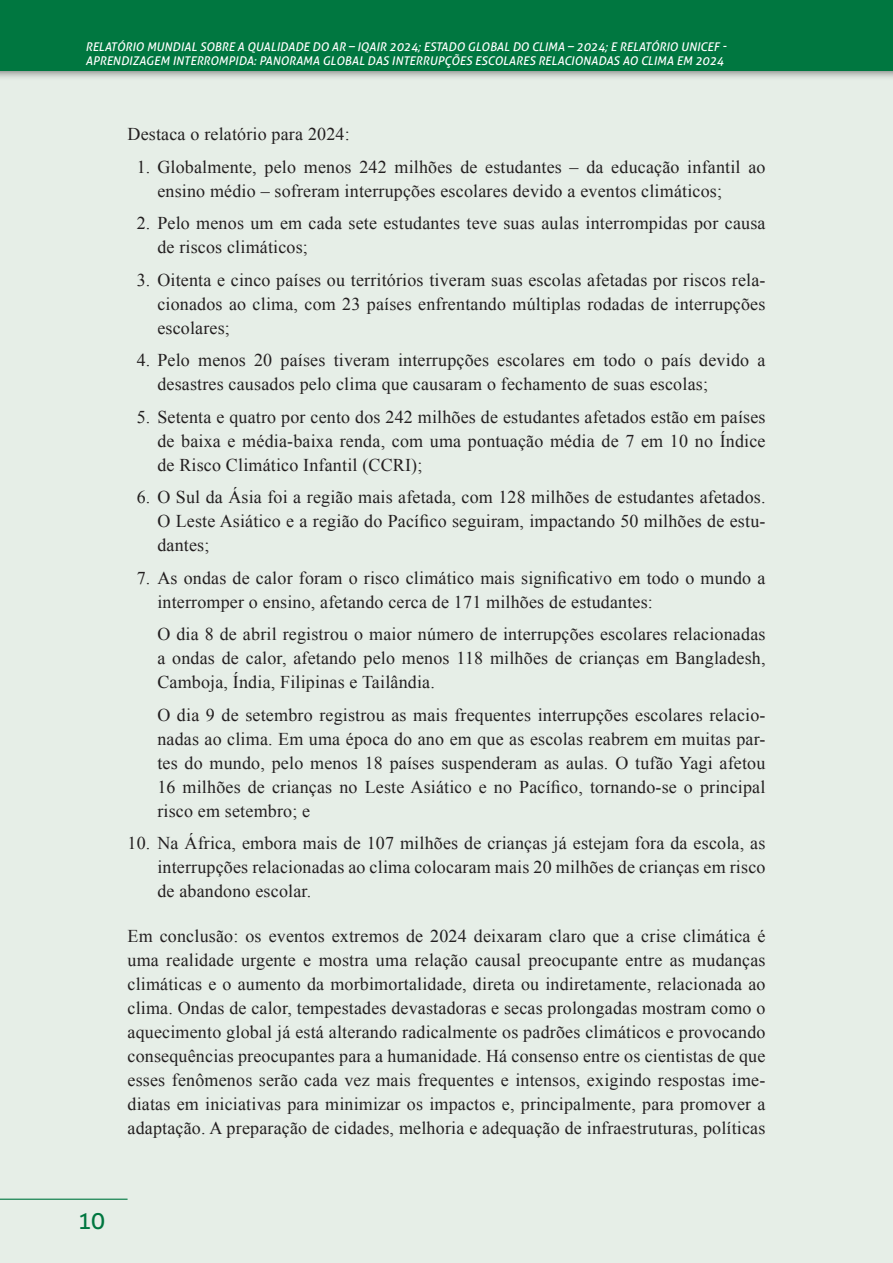
<style>
.page{position:relative;width:893px;height:1263px;background:#e6eee7}
.page>*{position:absolute;margin:0;border:0;box-sizing:border-box;transform-origin:0 0}
.t1{font:22.5px "Aller";color:#007740}
.t2{font:18px/24px "Times New Roman";letter-spacing:.01em;color:#231f20;text-align:justify}
.t3{font:italic 12px/14.4px "Aller";color:#fff}
</style>
<div class="page">
<div style="left:0;top:0;width:893px;height:80px;background:#231f20;opacity:.7"></div>
<div style="left:0;top:0;width:893px;height:71px;background:#007740"></div>
<hr style="left:0;top:1198px;width:128px;height:2px;background:#007740">
<p class="t3" style="left:85px;top:39px;width:642px">RELATÓRIO MUNDIAL SOBRE A QUALIDADE DO AR – IQAIR 2024; ESTADO GLOBAL DO CLIMA – 2024; E RELATÓRIO UNICEF -<br>APRENDIZAGEM INTERROMPIDA: PANORAMA GLOBAL DAS INTERRUPÇÕES ESCOLARES RELACIONADAS AO CLIMA EM 2024</p>
<p class="t2" style="left:128px;top:122px;width:224px">Destaca o relatório para 2024:</p>
<p class="t2" style="left:157px;top:154px;width:610px;text-indent:-21px">1. Globalmente, pelo menos 242 milhões de estudantes – da educação infantil ao ensino médio – sofreram interrupções escolares devido a eventos climáticos;</p>
<p class="t2" style="left:157px;top:211px;width:610px;text-indent:-21px">2. Pelo menos um em cada sete estudantes teve suas aulas interrompidas por causa de riscos climáticos;</p>
<p class="t2" style="left:157px;top:267px;width:610px;text-indent:-21px">3. Oitenta e cinco países ou territórios tiveram suas escolas afetadas por riscos rela&shy;cionados ao clima, com 23 países enfrentando múltiplas rodadas de interrupções escolares;</p>
<p class="t2" style="left:157px;top:348px;width:610px;text-indent:-21px">4. Pelo menos 20 países tiveram interrupções escolares em todo o país devido a desastres causados pelo clima que causaram o fechamento de suas escolas;</p>
<p class="t2" style="left:157px;top:404px;width:610px;text-indent:-21px">5. Setenta e quatro por cento dos 242 milhões de estudantes afetados estão em países de baixa e média-baixa renda, com uma pontuação média de 7 em 10 no Índice de Risco Climático Infantil (CCRI);</p>
<p class="t2" style="left:157px;top:485px;width:610px;text-indent:-21px">6. O Sul da Ásia foi a região mais afetada, com 128 milhões de estudantes afetados.<br>O Leste Asiático e a região do Pacífico seguiram, impactando 50 milhões de estu&shy;dantes;</p>
<p class="t2" style="left:157px;top:565px;width:610px;text-indent:-21px">7. As ondas de calor foram o risco climático mais significativo em todo o mundo a interromper o ensino, afetando cerca de 171 milhões de estudantes:</p>
<p class="t2" style="left:157px;top:622px;width:610px">O dia 8 de abril registrou o maior número de interrupções escolares relacionadas a ondas de calor, afetando pelo menos 118 milhões de crianças em Bangladesh, Camboja, Índia, Filipinas e Tailândia.</p>
<p class="t2" style="left:157px;top:702px;width:610px">O dia 9 de setembro registrou as mais frequentes interrupções escolares relacio&shy;nadas ao clima. Em uma época do ano em que as escolas reabrem em muitas par&shy;tes do mundo, pelo menos 18 países suspenderam as aulas. O tufão Yagi afetou 16 milhões de crianças no Leste Asiático e no Pacífico, tornando-se o principal risco em setembro; e</p>
<p class="t2" style="left:157px;top:831px;width:610px;text-indent:-30px">10. Na África, embora mais de 107 milhões de crianças já estejam fora da escola, as interrupções relacionadas ao clima colocaram mais 20 milhões de crianças em risco de abandono escolar.</p>
<p class="t2" style="left:128px;top:923px;width:639px">Em conclusão: os eventos extremos de 2024 deixaram claro que a crise climática é uma realidade urgente e mostra uma relação causal preocupante entre as mudanças climáticas e o aumento da morbimortalidade, direta ou indiretamente, relacionada ao clima. Ondas de calor, tempestades devastadoras e secas prolongadas mostram como o aquecimento global já está alterando radicalmente os padrões climáticos e provocando consequências preocupantes para a humanidade. Há consenso entre os cientistas de que esses fenômenos serão cada vez mais frequentes e intensos, exigindo respostas ime&shy;diatas em iniciativas para minimizar os impactos e, principalmente, para promover a adaptação. A preparação de cidades, melhoria e adequação de infraestruturas, políticas</p>
<p class="t1" style="left:78px;top:1206px;width:28px">10</p>
</div>
